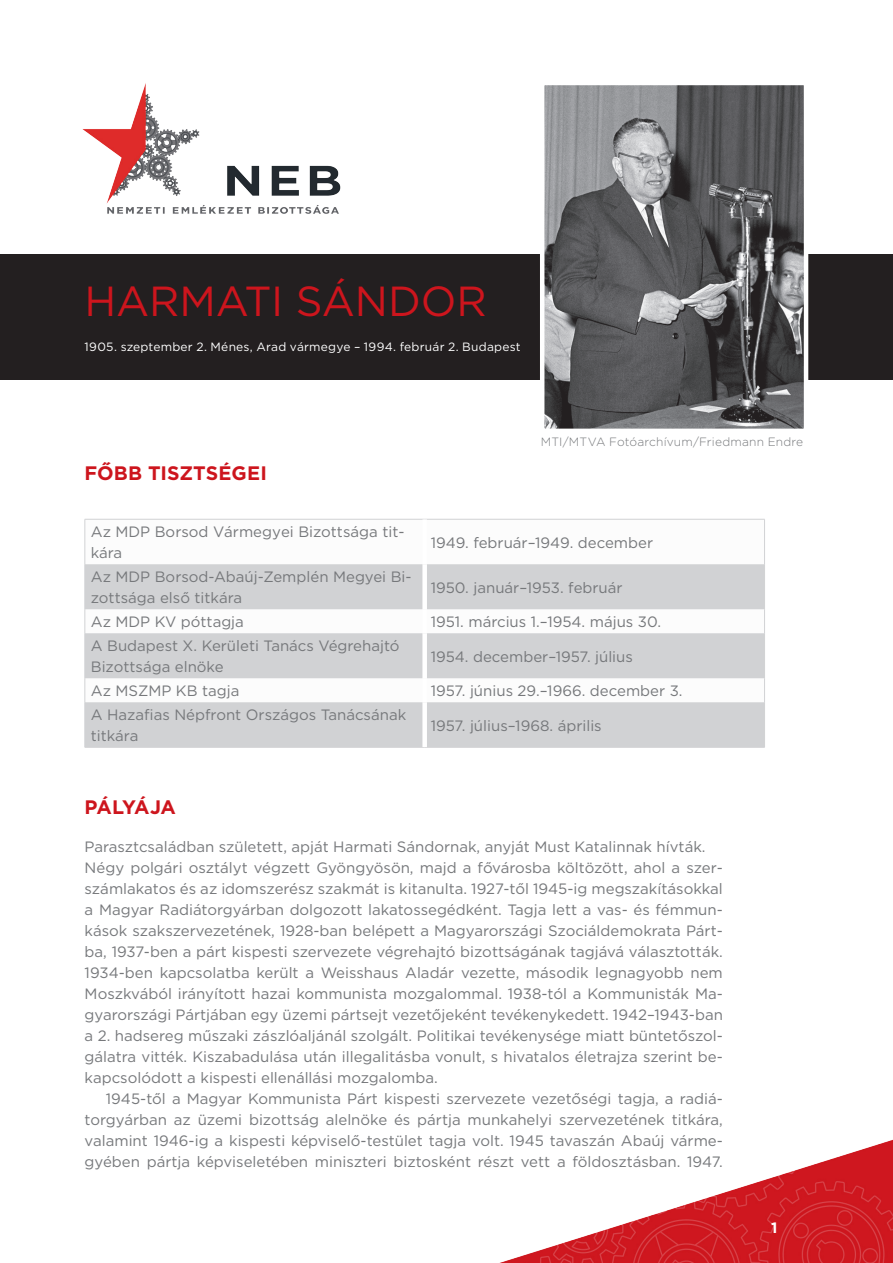
<style>
.page{position:relative;width:893px;height:1263px;background:#fff}
.page>*{position:absolute;margin:0;border:0;box-sizing:border-box;transform-origin:0 0}
.t1{font:42px "Gotham";letter-spacing:-.005em;color:#cd151d}
.t2{font:700 19.5px "Gotham";color:#cd151d}
.t3{font:700 19.5px "Gotham";letter-spacing:-.04em;color:#cd151d}
.t4{font:15px/21px "Gotham";color:#76787b}
.t5{font:700 15px "Gotham";color:#fff}
.t6{font:12px "Gotham";letter-spacing:.02em;color:#fff}
.t7{font:300 12px "Gotham Rounded";letter-spacing:.015em;color:#76787b}
</style>
<div class="page">
<img style="left:500px;top:1140px;width:393px;height:123px">
<div style="left:0;top:254px;width:893px;height:125px;background:#231f20"></div>
<img style="left:82px;top:83px;width:259px;height:131px">
<svg style="left:86px;top:564px;width:678px;height:183px;fill:#d1d2d4"></svg>
<hr style="left:85px;top:519px;width:340px;height:1px;background:#d1d2d4">
<hr style="left:85px;top:519px;width:1px;height:45px;background:#d1d2d4">
<hr style="left:425px;top:519px;width:340px;height:1px;background:#d1d2d4">
<hr style="left:764px;top:519px;width:1px;height:45px;background:#d1d2d4">
<hr style="left:85px;top:564px;width:1px;height:45px;background:#d1d2d4">
<hr style="left:764px;top:564px;width:1px;height:45px;background:#d1d2d4">
<svg style="left:85px;top:609px;width:1px;height:24px"></svg>
<svg style="left:764px;top:609px;width:1px;height:24px"></svg>
<hr style="left:85px;top:633px;width:1px;height:45px;background:#d1d2d4">
<hr style="left:764px;top:633px;width:1px;height:45px;background:#d1d2d4">
<svg style="left:85px;top:678px;width:1px;height:24px"></svg>
<svg style="left:764px;top:678px;width:1px;height:24px"></svg>
<hr style="left:85px;top:702px;width:1px;height:45px;background:#d1d2d4">
<hr style="left:764px;top:702px;width:1px;height:45px;background:#d1d2d4">
<hr style="left:85px;top:747px;width:340px;height:1px;background:#d1d2d4">
<hr style="left:425px;top:747px;width:340px;height:1px;background:#d1d2d4">
<div style="left:422px;top:519px;width:5px;height:45px;background:#fff"></div>
<div style="left:422px;top:564px;width:5px;height:45px;background:#fff"></div>
<div style="left:422px;top:609px;width:5px;height:24px;background:#fff"></div>
<div style="left:422px;top:633px;width:5px;height:45px;background:#fff"></div>
<div style="left:422px;top:678px;width:5px;height:24px;background:#fff"></div>
<div style="left:422px;top:702px;width:5px;height:45px;background:#fff"></div>
<img style="left:545px;top:86px;width:258px;height:342px">
<div style="left:540px;top:81px;width:268px;height:352px;border:4px solid #fff"></div>
<h1 class="t1" style="left:85px;top:274px;width:404px">Harmati Sándor</h1>
<p class="t6" style="left:85px;top:339px;width:438px">1905. szeptember 2. Ménes, Arad vármegye – 1994. február 2. Budapest</p>
<h2 class="t2" style="left:85px;top:460px;width:184px">FŐBB TISZTSÉGEI</h2>
<p class="t7" style="left:541px;top:434px;width:264px">MTI/MTVA Fotóarchívum/Friedmann Endre</p>
<p class="t4" style="left:91px;top:521px;width:315px">Az MD P Borsod Vármegyei Bizottsága tit&shy;kára</p>
<p class="t4" style="left:431px;top:532px;width:224px">1949. február–1949. december</p>
<p class="t4" style="left:91px;top:566px;width:322px">Az MD P Borsod-Abaúj-Zemplén Megyei Bi&shy;zottsága első titkára</p>
<p class="t4" style="left:431px;top:577px;width:193px">1950. január–1953. február</p>
<p class="t4" style="left:91px;top:611px;width:155px">Az MD P KV póttagja</p>
<p class="t4" style="left:431px;top:611px;width:232px">1951. március 1.–1954. május 30.</p>
<p class="t4" style="left:91px;top:635px;width:310px">A Budapest X. Kerületi Tanács Végrehajtó<br>Bizottsága elnöke</p>
<p class="t4" style="left:431px;top:646px;width:204px">1954. december–1957. július</p>
<p class="t4" style="left:91px;top:680px;width:150px">Az MSZM P KB tagja</p>
<p class="t4" style="left:431px;top:680px;width:253px">1957. június 29.–1966. december 3.</p>
<p class="t4" style="left:91px;top:704px;width:317px">A Hazafias Népfront Országos Tanácsának titkára</p>
<p class="t4" style="left:431px;top:715px;width:173px">1957. július–1968. április</p>
<h2 class="t3" style="left:85px;top:794px;width:93px">PÁLYÁJA</h2>
<p class="t4" style="left:85px;top:835px;width:640px">Parasztcsaládban született, apját Harmati Sándornak, anyját M ust Katalinnak hívták.<br>N égy polgári osztályt végzett Gyöngyösön, majd a fővárosba költözött, ahol a szer&shy;számlakatos és az idomszerész szakmát is kitanulta. 1927-től 1945-ig megszakításokkal a Magyar Radiátorgyárban dolgozott lakatossegédként. Tagja lett a vas- és fémmun&shy;kások szakszervezetének, 1928-ban belépett a M agyarországi Szociáldemokrata Párt&shy;ba, 1937-ben a párt kispesti szervezete végrehajtó bizottságának tagjává választották.<br>1934-ben kapcsolatba került a Weisshaus Aladár vezette, második legnagyobb nem Moszkvából irányított hazai kommunista mozgalommal. 1938-tól a Kommunisták Ma&shy;gyarországi Pártjában egy üzemi pártsejt vezetőjeként tevékenykedett. 1942–1943-ban a 2. hadsereg műszaki zászlóaljánál szolgált. Politikai tevékenysége miatt büntetőszol&shy;gálatra vitték. Kiszabadulása után illegalitásba vonult, s hivatalos életrajza szerint be&shy;kapcsolódott a kispesti ellenállási mozgalomba.</p>
<p class="t4" style="left:85px;top:1087px;width:640px;text-align:justify;text-indent:21px">1945-től a M agyar Kommunista Párt kispesti szervezete vezetőségi tagja, a radiá&shy;torgyárban az üzemi bizottság alelnöke és pártja munkahelyi szervezetének titkára, valamint 1946-ig a kispesti képviselő-testület tagja volt. 1945 tavaszán Abaúj várme&shy;gyében pártja képviseletében miniszteri biztosként részt vett a földosztásban. 1947.</p>
<p class="t5" style="left:771px;top:1218px;width:8px">1</p>
</div>
